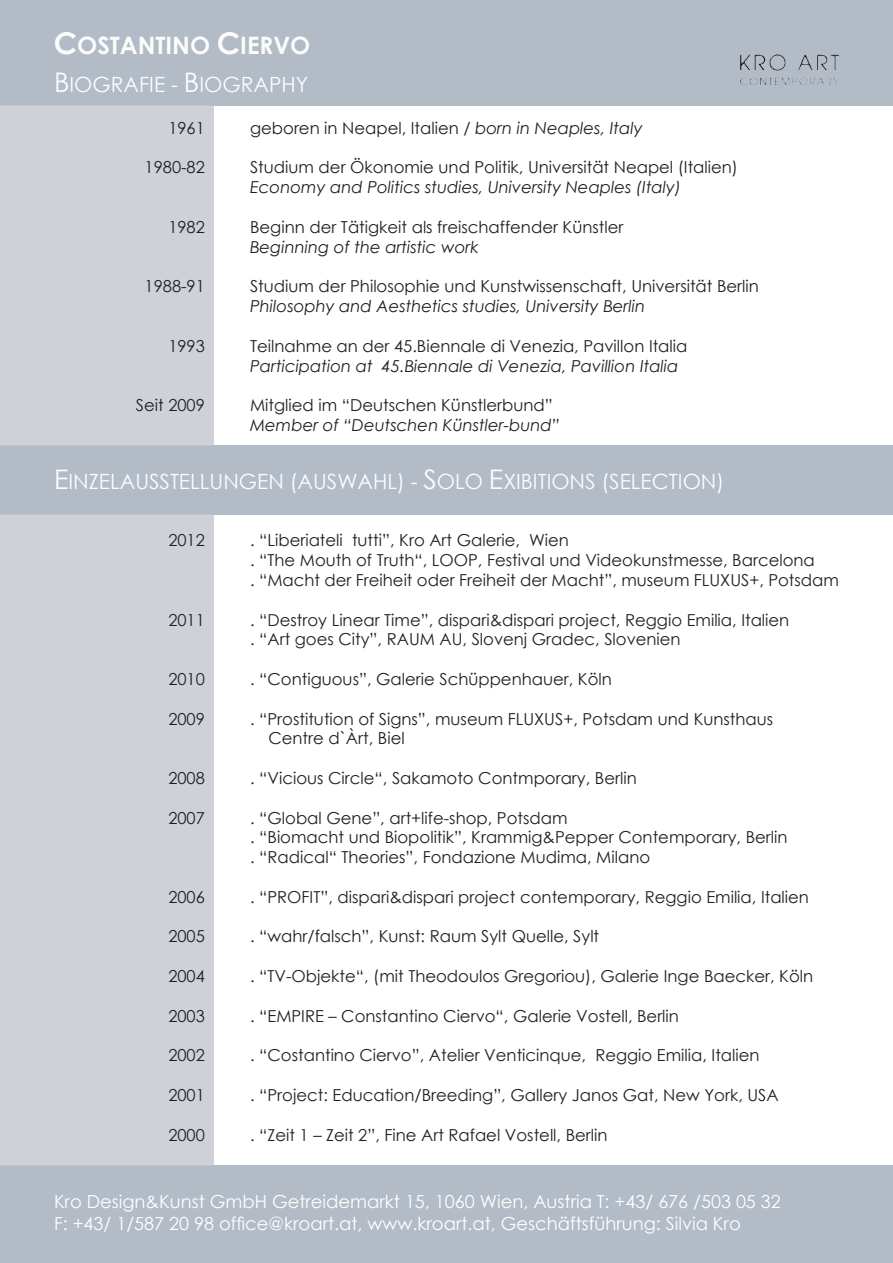
<style>
.page{position:relative;width:893px;height:1263px;background:#fff}
.page>*{position:absolute;margin:0;border:0;box-sizing:border-box;transform-origin:0 0}
.t1{font:700 24px "Century Gothic";color:#fcfcfc}
.t2{font:21px "Century Gothic";color:#fcfcfc}
.t3{font:18px/21.6px "Century Gothic";color:#fff}
.t4{font:16.5px/19.8px "Century Gothic";color:#231f20}
.t5{font:italic 16.5px "Century Gothic";color:#231f20}
.s1{font-size:30px}
.s2{font-size:27px}
.s3{font-style:italic}
</style>
<div class="page">
<div style="left:0;top:1166px;width:893px;height:97px;background:#b2bbc6"></div>
<div style="left:0;top:0;width:893px;height:105px;background:#b2bbc6"></div>
<div style="left:0;top:446px;width:893px;height:68px;background:#b2bbc6"></div>
<div style="left:0;top:105px;width:214px;height:341px;background:#ced2d8"></div>
<div style="left:0;top:515px;width:214px;height:651px;background:#ced2d8"></div>
<img style="left:769px;top:54px;width:70px;height:17px">
<h1 class="t1" style="left:54px;top:27px;width:258px"><span class="s1">C</span>OSTANTINO <span class="s1">C</span>IERVO</h1>
<p class="t2" style="left:54px;top:70px;width:256px"><span class="s2">B</span>IOGRAFIE - <span class="s2">B</span>IOGRAPHY</p>
<p class="t4" style="left:168px;top:118px;width:38px">1961</p>
<p class="t4" style="left:145px;top:157px;width:62px">1980-82</p>
<p class="t4" style="left:250px;top:118px;width:394px">geboren in Neapel, Italien / <span class="s3">born in Neaples, Italy</span></p>
<p class="t4" style="left:250px;top:157px;width:489px">Studium der Ökonomie und Politik, Universität Neapel (Italien)</p>
<p class="t5" style="left:250px;top:176px;width:432px">Economy and Politics studies, University Neaples (Italy)</p>
<p class="t4" style="left:250px;top:217px;width:375px">Beginn der Tätigkeit als freischaffender Künstler</p>
<p class="t5" style="left:250px;top:235px;width:230px">Beginning of the artistic work</p>
<p class="t4" style="left:250px;top:276px;width:510px">Studium der Philosophie und Kunstwissenschaft, Universität Berlin</p>
<p class="t5" style="left:250px;top:295px;width:397px">Philosophy and Aesthetics studies, University Berlin</p>
<p class="t4" style="left:250px;top:336px;width:439px">Teilnahme an der 45.Biennale di Venezia, Pavillon Italia</p>
<p class="t5" style="left:250px;top:354px;width:430px">Participation at 45.Biennale di Venezia, Pavillion Italia</p>
<p class="t4" style="left:250px;top:395px;width:304px">Mitglied im “Deutschen Künstlerbund”</p>
<p class="t5" style="left:250px;top:413px;width:311px">Member of “Deutschen Künstler-bund”</p>
<p class="t4" style="left:168px;top:217px;width:38px">1982</p>
<p class="t4" style="left:145px;top:276px;width:62px">1988-91</p>
<p class="t4" style="left:168px;top:336px;width:38px">1993</p>
<p class="t4" style="left:136px;top:395px;width:70px">Seit 2009</p>
<p class="t2" style="left:54px;top:467px;width:672px"><span class="s2">E</span>INZELAUSSTELLUNGEN (AUSWAHL) - <span class="s2">S</span>OLO <span class="s2">E</span>XIBITIONS (SELECTION)</p>
<p class="t4" style="left:168px;top:530px;width:38px">2012</p>
<p class="t4" style="left:168px;top:609px;width:38px">2011</p>
<p class="t4" style="left:168px;top:669px;width:38px">2010</p>
<p class="t4" style="left:168px;top:708px;width:38px">2009</p>
<p class="t4" style="left:168px;top:768px;width:38px">2008</p>
<p class="t4" style="left:168px;top:807px;width:38px">2007</p>
<p class="t4" style="left:168px;top:887px;width:38px">2006</p>
<p class="t4" style="left:168px;top:926px;width:38px">2005</p>
<p class="t4" style="left:168px;top:966px;width:38px">2004</p>
<p class="t4" style="left:168px;top:1005px;width:38px">2003</p>
<p class="t4" style="left:168px;top:1045px;width:38px">2002</p>
<p class="t4" style="left:168px;top:1085px;width:38px">2001</p>
<p class="t4" style="left:168px;top:1124px;width:38px">2000</p>
<p class="t4" style="left:250px;top:530px;width:590px">. “Liberiateli tutti”, Kro Art Galerie, Wien<br>. “The Mouth of Truth“, LOOP, Festival und Videokunstmesse, Barcelona<br>. “Macht der Freiheit oder Freiheit der Macht”, museum FLUXUS+, Potsdam</p>
<p class="t4" style="left:250px;top:609px;width:541px">. “Destroy Linear Time”, dispari&amp;dispari project, Reggio Emilia, Italien . “Art goes City”, RAUM AU, Slovenj Gradec, Slovenien</p>
<p class="t4" style="left:250px;top:669px;width:363px">. “Contiguous”, Galerie Schüppenhauer, Köln</p>
<p class="t4" style="left:268px;top:708px;width:506px;text-indent:-18px">. “Prostitution of Signs”, museum FLUXUS+, Potsdam und Kunsthaus<br>Centre d`Àrt, Biel</p>
<p class="t4" style="left:250px;top:768px;width:388px">. “Vicious Circle“, Sakamoto Contmporary, Berlin</p>
<p class="t4" style="left:250px;top:807px;width:539px">. “Global Gene”, art+life-shop, Potsdam<br>. “Biomacht und Biopolitik”, Krammig&amp;Pepper Contemporary, Berlin . “Radical“ Theories”, Fondazione Mudima, Milano</p>
<p class="t4" style="left:250px;top:887px;width:560px">. “PROFIT”, dispari&amp;dispari project contemporary, Reggio Emilia, Italien</p>
<p class="t4" style="left:250px;top:926px;width:351px">. “wahr/falsch”, Kunst: Raum Sylt Quelle, Sylt</p>
<p class="t4" style="left:250px;top:966px;width:565px">. “TV-Objekte“, (mit Theodoulos Gregoriou), Galerie Inge Baecker, Köln</p>
<p class="t4" style="left:250px;top:1005px;width:430px">. “EMPIRE – Constantino Ciervo“, Galerie Vostell, Berlin</p>
<p class="t4" style="left:250px;top:1045px;width:511px">. “Costantino Ciervo”, Atelier Venticinque, Reggio Emilia, Italien</p>
<p class="t4" style="left:250px;top:1085px;width:530px">. “Project: Education/Breeding”, Gallery Janos Gat, New York, USA</p>
<p class="t4" style="left:250px;top:1124px;width:359px">. “Zeit 1 – Zeit 2”, Fine Art Rafael Vostell, Berlin</p>
<p class="t3" style="left:54px;top:1191px;width:728px">Kro Design&amp;Kunst GmbH Getreidemarkt 15, 1060 Wien, Austria T: +43/ 676 /503 05 32<br>F: +43/ 1/587 20 98 office@kroart.at, www.kroart.at, Geschäftsführung: Silvia Kro</p>
</div>
